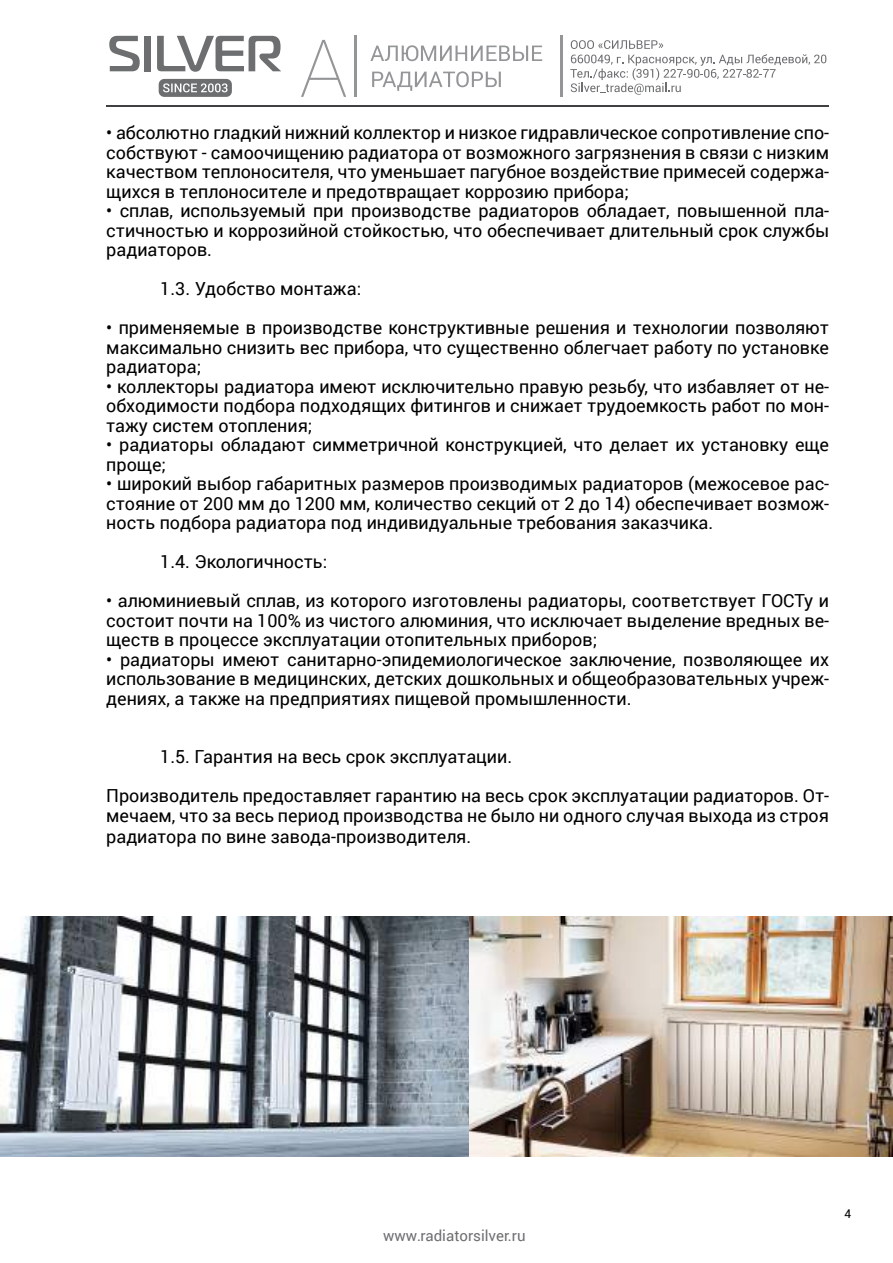
<style>
.page{position:relative;width:893px;height:1263px;background:#fff}
.page>*{position:absolute;margin:0;border:0;box-sizing:border-box;transform-origin:0 0}
.t1{font:18px/19.5px "Roboto";color:#000;text-align:justify}
.t2{font:15px "Roboto";color:#6d6e70}
.t3{font:12px "Roboto";color:#000}
</style>
<div class="page">
<svg style="left:570px;top:40px;width:256px;height:55px"></svg>
<svg style="left:109px;top:36px;width:31px;height:35px"></svg>
<div style="left:144px;top:36px;width:7px;height:35px;background:#6d6e70"></div>
<svg style="left:157px;top:36px;width:124px;height:36px"></svg>
<svg style="left:370px;top:45px;width:172px;height:16px"></svg>
<svg style="left:372px;top:71px;width:129px;height:20px"></svg>
<svg style="left:159px;top:79px;width:73px;height:18px"></svg>
<svg style="left:301px;top:40px;width:45px;height:57px"></svg>
<hr style="left:355px;top:36px;width:2px;height:61px;background:#939597">
<hr style="left:560px;top:36px;width:3px;height:61px;background:#939597">
<hr style="left:106px;top:105px;width:723px;height:1px;background:#404042">
<img style="left:0;top:916px;width:470px;height:241px">
<img style="left:470px;top:916px;width:423px;height:241px">
<p class="t1" style="left:106px;top:122px;width:724px">• абсолютно гладкий нижний коллектор и низкое гидравлическое сопротивление спо&shy;собствуют - самоочищению радиатора от возможного загрязнения в связи с низким качеством теплоносителя, что уменьшает пагубное воздействие примесей содержа&shy;щихся в теплоносителе и предотвращает коррозию прибора;</p>
<p class="t1" style="left:106px;top:200px;width:724px">• сплав, используемый при производстве радиаторов обладает, повышенной пла&shy;стичностью и коррозийной стойкостью, что обеспечивает длительный срок службы радиаторов.</p>
<p class="t1" style="left:160px;top:278px;width:202px">1.3. Удобство монтажа:</p>
<p class="t1" style="left:106px;top:317px;width:724px">• применяемые в производстве конструктивные решения и технологии позволяют максимально снизить вес прибора, что существенно облегчает работу по установке радиатора;</p>
<p class="t1" style="left:106px;top:376px;width:724px">• коллекторы радиатора имеют исключительно правую резьбу, что избавляет от не&shy;обходимости подбора подходящих фитингов и снижает трудоемкость работ по мон&shy;тажу систем отопления;</p>
<p class="t1" style="left:106px;top:434px;width:724px">• радиаторы обладают симметричной конструкцией, что делает их установку еще проще;</p>
<p class="t1" style="left:106px;top:473px;width:724px">• широкий выбор габаритных размеров производимых радиаторов (межосевое рас&shy;стояние от 200 мм до 1200 мм, количество секций от 2 до 14) обеспечивает возмож&shy;ность подбора радиатора под индивидуальные требования заказчика.</p>
<p class="t1" style="left:160px;top:551px;width:169px">1.4. Экологичность:</p>
<p class="t1" style="left:106px;top:590px;width:724px">• алюминиевый сплав, из которого изготовлены радиаторы, соответствует ГОСТу и состоит почти на 100% из чистого алюминия, что исключает выделение вредных ве&shy;ществ в процессе эксплуатации отопительных приборов;</p>
<p class="t1" style="left:106px;top:649px;width:724px">• радиаторы имеют санитарно-эпидемиологическое заключение, позволяющее их использование в медицинских, детских дошкольных и общеобразовательных учреж&shy;дениях, а также на предприятиях пищевой промышленности.</p>
<p class="t1" style="left:106px;top:736px;width:724px;line-height:39px;text-indent:54px">1.5. Гарантия на весь срок эксплуатации.<br>Производитель предоставляет гарантию на весь срок эксплуатации радиаторов. От-</p>
<p class="t1" style="left:106px;top:804px;width:724px;line-height:21.6px">мечаем, что за весь период производства не было ни одного случая выхода из строя радиатора по вине завода-производителя.</p>
<p class="t2" style="left:383px;top:1230px;width:144px">www.radiatorsilver.ru</p>
<p class="t3" style="left:844px;top:1209px;width:8px">4</p>
</div>
